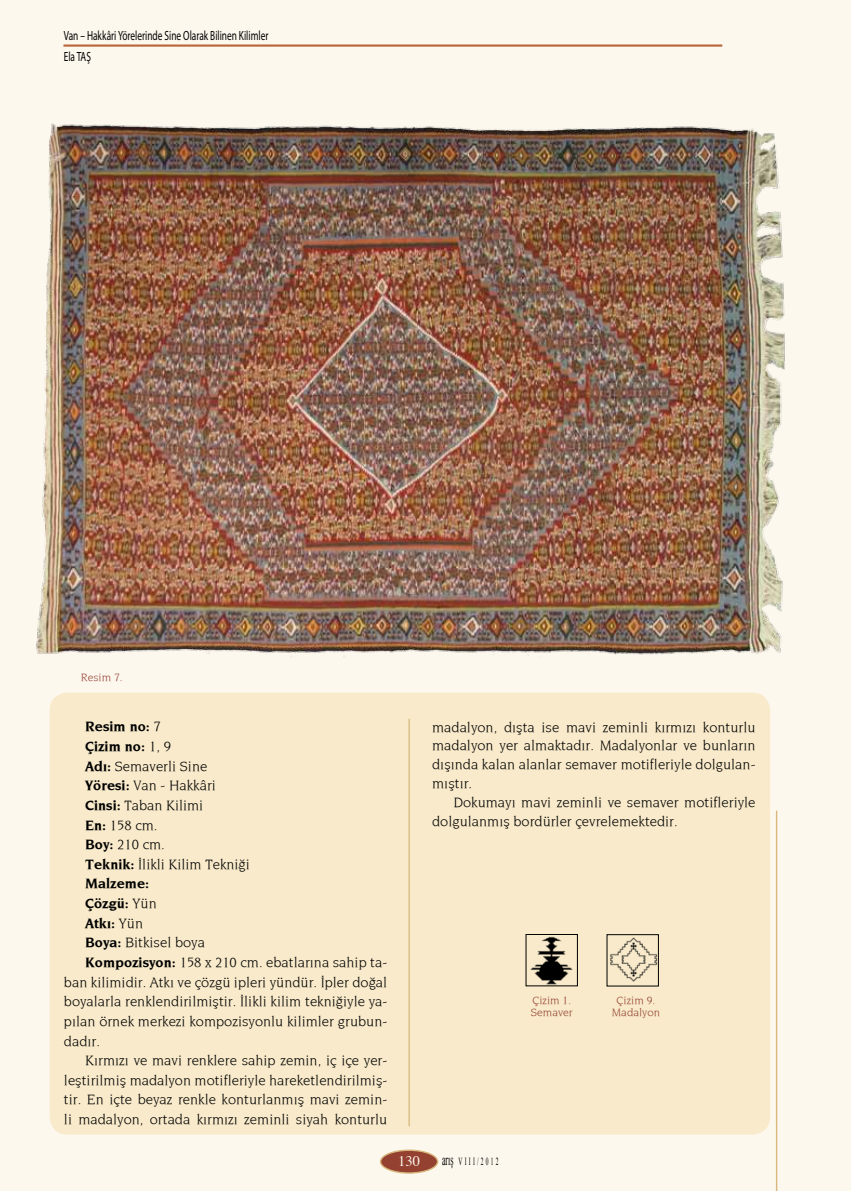
<style>
.page{position:relative;width:851px;height:1191px;background:#fff}
.page>*{position:absolute;margin:0;border:0;box-sizing:border-box;transform-origin:0 0}
.t1{font:14.55px/18.8px "Novarese";color:#000;text-align:justify}
.t2{font:700 14.55px "Novarese";color:#000}
.t3{font:14.55px "Times";color:#fff}
.t4{font:13.35px/20.9px "Myriad Pro";color:#000;scale:.7 1}
.t5{font:11.4px/12.6px "Novarese";color:#964335;text-align:center}
.t6{font:10.95px "Times New Roman";letter-spacing:.4em;color:#000;scale:.51 1}
.s1{font-weight:400}
.s2{font-weight:700}
.s3{font-size:15.6px}
</style>
<div class="page">
<div style="left:0;top:0;width:850px;height:1191px;background:#fdf8ee"></div>
<div style="left:50px;top:692px;width:720px;height:442px;background:#f8eaca;border-radius:18px"></div>
<hr style="left:408px;top:719px;width:2px;height:407px;background:#d9bd86">
<img style="left:36px;top:123px;width:749px;height:534px">
<img style="left:530px;top:936px;width:43px;height:48px">
<img style="left:610px;top:937px;width:46px;height:44px">
<p class="t4" style="left:64px;top:25px;width:294px">Van – Hakkâri Yörelerinde Sine Olarak Bilinen Kilimler<br>Ela TAŞ</p>
<p class="t5" style="left:81px;top:670px;width:43px">Resim 7.</p>
<p class="t2" style="left:85px;top:718px;width:77px">Resim no: <span class="s1">7</span></p>
<p class="t2" style="left:85px;top:737px;width:87px">Çizim no: <span class="s1">1, 9</span></p>
<p class="t1" style="left:85px;top:756px;width:124px"><span class="s2">Adı:</span> Semaverli Sine</p>
<p class="t1" style="left:85px;top:775px;width:132px"><span class="s2">Yöresi:</span> Van - Hakkâri</p>
<p class="t1" style="left:85px;top:795px;width:120px"><span class="s2">Cinsi:</span> Taban Kilimi</p>
<p class="t1" style="left:85px;top:815px;width:74px"><span class="s2">En:</span> 158 cm.</p>
<p class="t1" style="left:85px;top:834px;width:81px"><span class="s2">Boy:</span> 210 cm.</p>
<p class="t1" style="left:85px;top:854px;width:166px"><span class="s2">Teknik:</span> İlikli Kilim Tekniği</p>
<p class="t2" style="left:85px;top:875px;width:65px">Malzeme:</p>
<p class="t2" style="left:85px;top:894px;width:73px">Çözgü: <span class="s1">Yün</span></p>
<p class="t2" style="left:85px;top:914px;width:59px">Atkı: <span class="s1">Yün</span></p>
<p class="t1" style="left:85px;top:932px;width:121px"><span class="s2">Boya:</span> Bitkisel boya</p>
<p class="t1" style="left:85px;top:952px;width:303px"><span class="s2">Kompozisyon:</span> 158 x 210 cm. ebatlarına sahip ta-</p>
<p class="t1" style="left:64px;top:972px;width:325px">ban kilimidir. Atkı ve çözgü ipleri yündür. İpler doğal</p>
<p class="t1" style="left:64px;top:991px;width:325px">boyalarla renklendirilmiştir. İlikli kilim tekniğiyle ya-</p>
<p class="t1" style="left:64px;top:1011px;width:325px">pılan örnek merkezi kompozisyonlu kilimler grubun-</p>
<p class="t1" style="left:64px;top:1030px;width:37px">dadır.</p>
<p class="t1" style="left:85px;top:1050px;width:303px">Kırmızı ve mavi renklere sahip zemin, iç içe yer-</p>
<p class="t1" style="left:64px;top:1070px;width:325px">leştirilmiş madalyon motifleriyle hareketlendirilmiş-</p>
<p class="t1" style="left:64px;top:1089px;width:325px">tir. En içte beyaz renkle konturlanmış mavi zemin-</p>
<p class="t1" style="left:64px;top:1109px;width:325px">li madalyon, ortada kırmızı zeminli siyah konturlu</p>
<p class="t1" style="left:432px;top:717px;width:325px">madalyon, dışta ise mavi zeminli kırmızı konturlu madalyon yer almaktadır. Madalyonlar ve bunların dışında kalan alanlar semaver motifleriyle dolgulan&shy;mıştır.</p>
<p class="t1" style="left:432px;top:792px;width:325px;text-indent:21px">Dokumayı mavi zeminli ve semaver motifleriyle dolgulanmış bordürler çevrelemektedir.</p>
<p class="t5" style="left:531px;top:993px;width:43px;text-align:left">Çizim 1.<br>Semaver</p>
<p class="t5" style="left:611px;top:993px;width:50px">Çizim 9.<br>Madalyon</p>
<p class="t3" style="left:398px;top:1147px;width:23px">130</p>
<p class="t6" style="left:442px;top:1154px;width:112px"><span class="s3">arış</span> VIII/2012</p>
</div>
